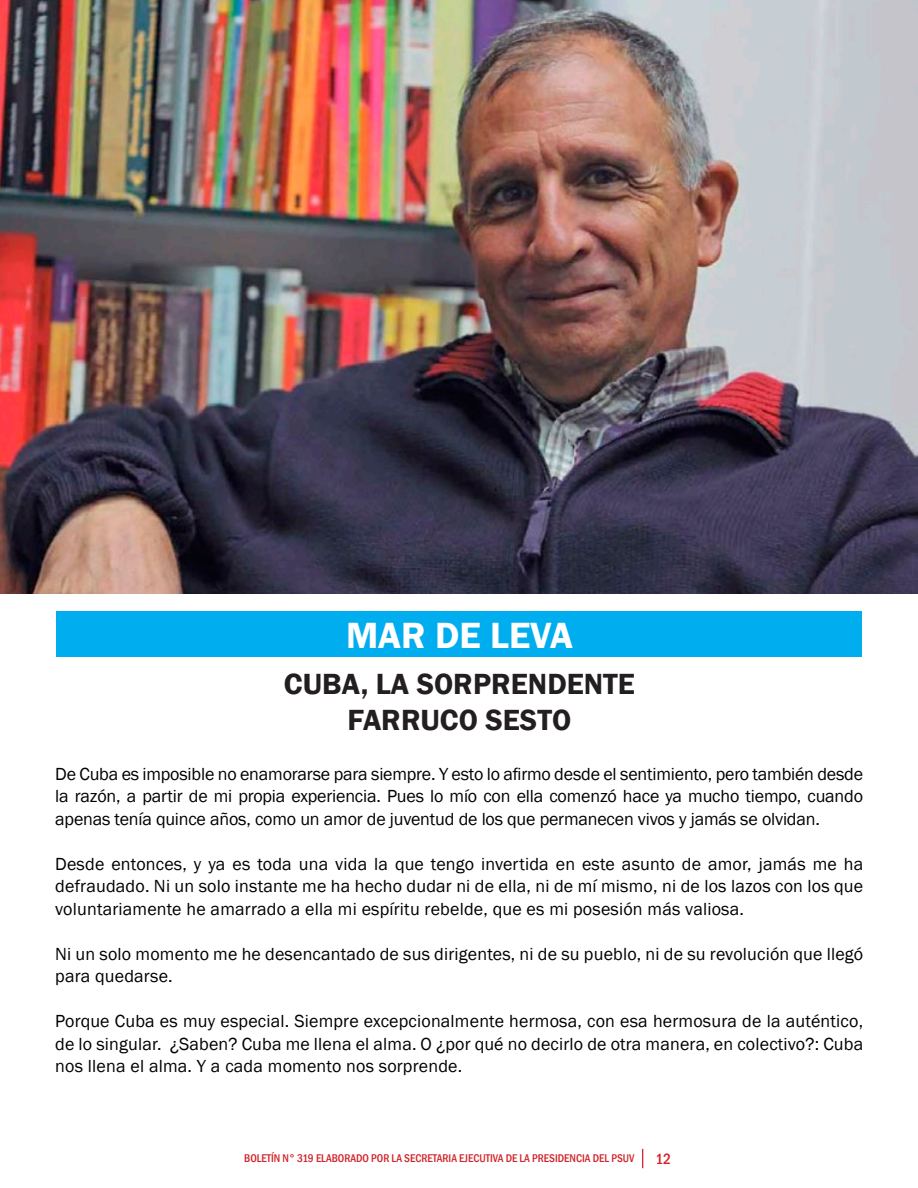
<style>
.page{position:relative;width:918px;height:1188px;background:#fff}
.page>*{position:absolute;margin:0;border:0;box-sizing:border-box;transform-origin:0 0}
.Estilo_de_párrafo_1{font:600 37.5px "Franklin Gothic";color:#fff}
.Estilo_de_párrafo_1-2{font:600 30px/36px "Franklin Gothic";color:#231f20;text-align:center}
.t1{font:18px/22.5px "Franklin Gothic";letter-spacing:.01em;color:#000;text-align:justify}
.t2{font:500 condensed 15.3px "Franklin Gothic";color:#d1232a}
.t3{font:500 condensed 11.55px "Franklin Gothic";color:#d1232a}
</style>
<div class="page">
<svg style="left:642px;top:1149px;width:1px;height:19px"></svg>
<img style="left:0;top:0;width:918px;height:594px">
<div style="left:57px;top:612px;width:805px;height:45px;background:#00aeef"></div>
<p class="Estilo_de_párrafo_1" style="left:346px;top:612px;width:228px">MAR DE LEVA</p>
<p class="Estilo_de_párrafo_1-2" style="left:284px;top:667px;width:353px">CUBA, LA SORPRENDENTE<br>FARRUCO SESTO</p>
<p class="t1" style="left:55px;top:763px;width:809px">De Cuba es imposible no enamorarse para siempre. Y esto lo afirmo desde el sentimiento, pero también desde la razón, a partir de mi propia experiencia. Pues lo mío con ella comenzó hace ya mucho tiempo, cuando apenas tenía quince años, como un amor de juventud de los que permanecen vivos y jamás se olvidan.</p>
<p class="t1" style="left:55px;top:853px;width:810px">Desde entonces, y ya es toda una vida la que tengo invertida en este asunto de amor, jamás me ha defraudado. Ni un solo instante me ha hecho dudar ni de ella, ni de mí mismo, ni de los lazos con los que voluntariamente he amarrado a ella mi espíritu rebelde, que es mi posesión más valiosa.</p>
<p class="t1" style="left:55px;top:943px;width:810px">Ni un solo momento me he desencantado de sus dirigentes, ni de su pueblo, ni de su revolución que llegó para quedarse.</p>
<p class="t1" style="left:55px;top:1011px;width:809px">Porque Cuba es muy especial. Siempre excepcionalmente hermosa, con esa hermosura de la auténtico, de lo singular. ¿Saben? Cuba me llena el alma. O ¿por qué no decirlo de otra manera, en colectivo?: Cuba nos llena el alma. Y a cada momento nos sorprende.</p>
<p class="t3" style="left:244px;top:1150px;width:392px">BOLETÍN N° 319 ELABORADO POR LA SECRETARIA EJECUTIVA DE LA PRESIDENCIA DEL PSUV</p>
<p class="t2" style="left:655px;top:1149px;width:17px">12</p>
</div>
